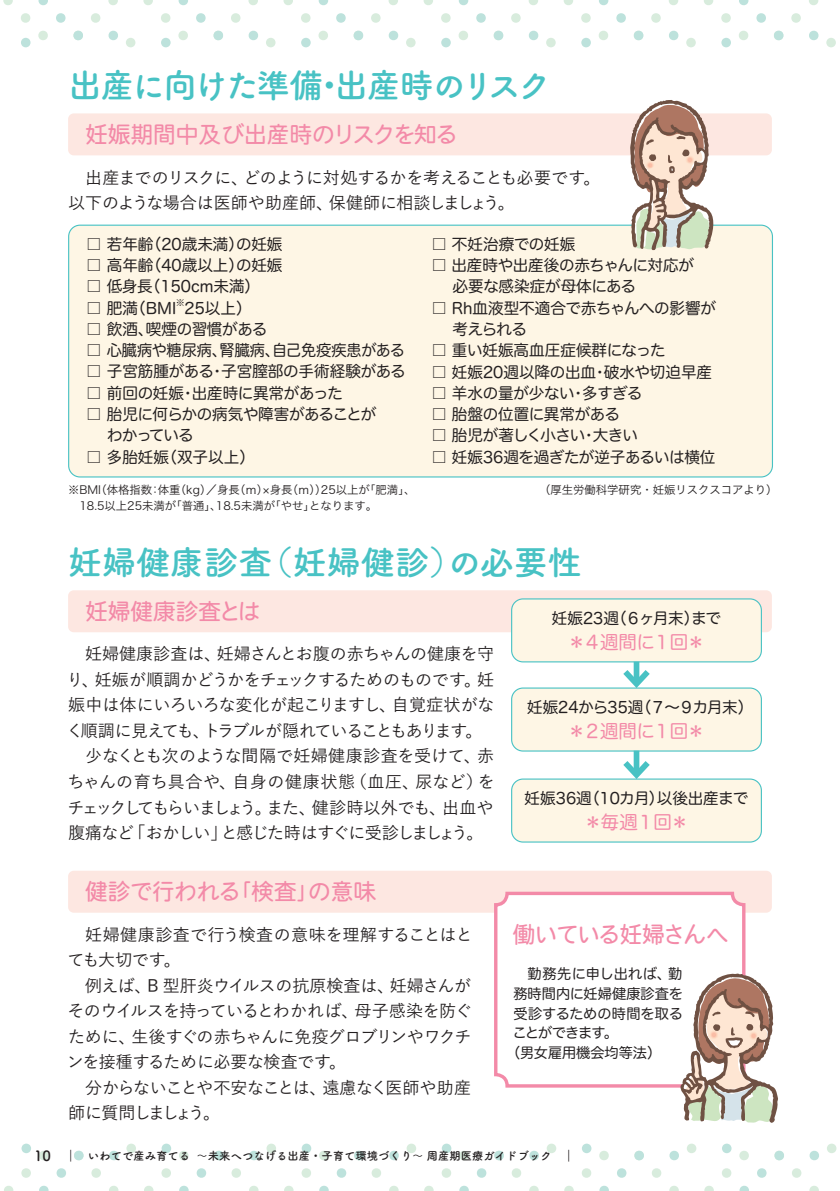
<style>
.page{position:relative;width:840px;height:1191px;background:#fff}
.page>*{position:absolute;margin:0;border:0;box-sizing:border-box;transform-origin:0 0}
.t1{font:700 34px "Tsuku A Rd Gothic";color:#48c2c4}
.t2{font:700 34px "Tsuku A Rd Gothic";letter-spacing:-.075em;color:#48c2c4}
.t3{font:22.6px "Heisei Maru Go Std W4";color:#f38aa8}
.t4{font:22.6px "Heisei Maru Go Std W4";letter-spacing:-.06em;color:#f38aa8}
.t5{font:18.4px "Hira Maru Pro W4";letter-spacing:-.08em;color:#f38aa8}
.t6{font:500 17px/25.6px "Yu Go";letter-spacing:-.03em;color:#231f20}
.t7{font:500 17px "Yu Go";letter-spacing:-.005em;color:#231f20}
.t8{font:500 17px/25.6px "Yu Go";letter-spacing:-.06em;color:#231f20}
.t9{font:500 17px/25.6px "Yu Go";color:#231f20}
.t10{font:500 17px "Yu Go";letter-spacing:-.075em;color:#231f20}
.t11{font:500 17px "Yu Go";letter-spacing:-.095em;color:#231f20}
.t12{font:500 17px "Yu Go";letter-spacing:-.085em;color:#231f20}
.t13{font:500 17px "Yu Go";letter-spacing:.03em;color:#231f20}
.t14{font:15.6px/21.2px "Hira Maru Pro W4";letter-spacing:-.015em;color:#231f20}
.t15{font:15.6px/21.2px "Hira Maru Pro W4";letter-spacing:-.04em;color:#231f20}
.t16{font:15.6px "Hira Maru Pro W4";letter-spacing:-.055em;color:#231f20}
.t17{font:14.2px "Hira Maru Pro W4";color:#231f20}
.t18{font:14.2px "Hira Maru Pro W4";letter-spacing:.02em;color:#231f20}
.t19{font:14.2px "Hira Maru Pro W4";letter-spacing:-.075em;color:#231f20}
.t20{font:11.4px "Hiragino Sans W3";color:#231f20}
.t21{font:700 11.4px "Tsuku A Rd Gothic";color:#231f20}
.t22{font:9px "Hira Maru Pro W4";color:#231f20}
.s1{font-size:14.2px}
</style>
<div class="page">
<svg style="left:126px;top:38px;width:9px;height:9px"></svg>
<svg style="left:143px;top:0;width:115px;height:47px"></svg>
<svg style="left:266px;top:38px;width:9px;height:9px"></svg>
<svg style="left:283px;top:0;width:115px;height:47px"></svg>
<svg style="left:406px;top:38px;width:9px;height:9px"></svg>
<svg style="left:423px;top:0;width:115px;height:47px"></svg>
<svg style="left:546px;top:38px;width:9px;height:9px"></svg>
<svg style="left:563px;top:0;width:115px;height:47px"></svg>
<svg style="left:686px;top:38px;width:9px;height:9px"></svg>
<svg style="left:704px;top:0;width:114px;height:47px"></svg>
<svg style="left:126px;top:1143px;width:10px;height:10px"></svg>
<svg style="left:144px;top:1143px;width:115px;height:48px"></svg>
<svg style="left:266px;top:1143px;width:10px;height:10px"></svg>
<svg style="left:284px;top:1143px;width:115px;height:48px"></svg>
<svg style="left:406px;top:1143px;width:10px;height:10px"></svg>
<svg style="left:424px;top:1143px;width:115px;height:48px"></svg>
<svg style="left:546px;top:1143px;width:10px;height:10px"></svg>
<svg style="left:564px;top:1143px;width:115px;height:48px"></svg>
<svg style="left:687px;top:1143px;width:9px;height:10px"></svg>
<svg style="left:704px;top:1143px;width:115px;height:48px"></svg>
<hr style="left:839px;top:0;width:1px;height:1191px;background:#fef8e3">
<svg style="left:839px;top:109px;width:1px;height:13px"></svg>
<svg style="left:826px;top:14px;width:14px;height:33px"></svg>
<svg style="left:839px;top:365px;width:1px;height:13px"></svg>
<svg style="left:839px;top:270px;width:1px;height:26px"></svg>
<svg style="left:839px;top:621px;width:1px;height:13px"></svg>
<svg style="left:839px;top:526px;width:1px;height:26px"></svg>
<svg style="left:839px;top:877px;width:1px;height:13px"></svg>
<svg style="left:839px;top:782px;width:1px;height:26px"></svg>
<svg style="left:827px;top:1133px;width:13px;height:20px"></svg>
<svg style="left:839px;top:1038px;width:1px;height:26px"></svg>
<div style="left:68px;top:590px;width:703px;height:42px;background:#fde7e1;border-radius:6px"></div>
<div style="left:68px;top:113px;width:703px;height:42px;background:#fde7e1;border-radius:6px"></div>
<div style="left:68px;top:870px;width:703px;height:42px;background:#fde7e1;border-radius:6px"></div>
<div style="left:511px;top:779px;width:250px;height:63px;background:#fef6e5;border-radius:11px"></div>
<div style="left:511px;top:778px;width:250px;height:64px;border:1px solid #48c2c4;border-radius:11px"></div>
<div style="left:511px;top:688px;width:250px;height:63px;background:#fef6e5;border-radius:11px"></div>
<div style="left:511px;top:687px;width:250px;height:64px;border:1px solid #48c2c4;border-radius:11px"></div>
<div style="left:633px;top:750px;width:6px;height:25px;background:#48c2c4"></div>
<svg style="left:617px;top:755px;width:38px;height:25px"></svg>
<div style="left:511px;top:599px;width:250px;height:63px;background:#fef6e5;border-radius:11px"></div>
<div style="left:511px;top:598px;width:250px;height:64px;border:1px solid #48c2c4;border-radius:11px"></div>
<div style="left:633px;top:661px;width:6px;height:23px;background:#48c2c4"></div>
<svg style="left:617px;top:664px;width:38px;height:25px"></svg>
<div style="left:495px;top:893px;width:248px;height:193px;background:#fff;border-radius:11px"></div>
<div style="left:494px;top:891px;width:251px;height:196px;border:3px solid #f38aa8;border-radius:11px"></div>
<svg style="left:679px;top:973px;width:99px;height:150px"></svg>
<div style="left:69px;top:225px;width:703px;height:252px;background:#fef6e5;border-radius:11px"></div>
<svg style="left:629px;top:100px;width:85px;height:150px"></svg>
<svg style="left:3px;top:0;width:115px;height:47px"></svg>
<svg style="left:4px;top:1143px;width:115px;height:48px"></svg>
<h1 class="t2" style="left:68px;top:59px;width:485px">出産に向けた準備・出産時のリスク</h1>
<h2 class="t3" style="left:85px;top:119px;width:374px">妊娠期間中及び出産時のリスクを知る</h2>
<p class="t6" style="left:68px;top:162px;width:533px;text-indent:17px">出産までのリスクに、どのように対処するかを考えることも必要です。以下のような場合は医師や助産師、保健師に相談しましょう。</p>
<p class="t14" style="left:86px;top:232px;width:198px">□ 若年齢（20歳未満）の妊娠</p>
<p class="t14" style="left:86px;top:254px;width:198px">□ 高年齢（40歳以上）の妊娠</p>
<p class="t14" style="left:86px;top:275px;width:175px">□ 低身長（150cm未満）</p>
<p class="t14" style="left:86px;top:296px;width:91px">□ 肥満（BMI</p>
<p class="t22" style="left:176px;top:295px;width:11px">※</p>
<p class="t14" style="left:184px;top:296px;width:69px">25以上）</p>
<p class="t14" style="left:86px;top:317px;width:182px">□ 飲酒、喫煙の習慣がある</p>
<p class="t14" style="left:86px;top:339px;width:320px">□ 心臓病や糖尿病、腎臓病、自己免疫疾患がある</p>
<p class="t14" style="left:86px;top:360px;width:321px">□ 子宮筋腫がある・子宮膣部の手術経験がある</p>
<p class="t14" style="left:86px;top:381px;width:258px">□ 前回の妊娠・出産時に異常があった</p>
<p class="t15" style="left:86px;top:402px;width:291px">□ 胎児に何らかの病気や障害があることが　 わかっている</p>
<p class="t14" style="left:86px;top:445px;width:170px">□ 多胎妊娠（双子以上）</p>
<p class="t14" style="left:431px;top:232px;width:145px">□ 不妊治療での妊娠</p>
<p class="t14" style="left:431px;top:254px;width:264px">□ 出産時や出産後の赤ちゃんに対応が　 必要な感染症が母体にある</p>
<p class="t14" style="left:431px;top:296px;width:286px">□ Rh血液型不適合で赤ちゃんへの影響が　 考えられる</p>
<p class="t14" style="left:431px;top:339px;width:236px">□ 重い妊娠高血圧症候群になった</p>
<p class="t14" style="left:431px;top:360px;width:282px">□ 妊娠20週以降の出血・破水や切迫早産</p>
<p class="t14" style="left:431px;top:381px;width:212px">□ 羊水の量が少ない・多すぎる</p>
<p class="t14" style="left:431px;top:402px;width:190px">□ 胎盤の位置に異常がある</p>
<p class="t16" style="left:431px;top:422px;width:208px">□ 胎児が著しく小さい・大きい</p>
<p class="t14" style="left:431px;top:445px;width:285px">□ 妊娠36週を過ぎたが逆子あるいは横位</p>
<p class="t20" style="left:68px;top:479px;width:348px">※BMI（体格指数：体重（kg）／身長（ｍ）×身長（ｍ））25以上が「肥満」、</p>
<p class="t20" style="left:539px;top:479px;width:240px">（厚生労働科学研究・妊娠リスクスコアより）</p>
<p class="t20" style="left:68px;top:495px;width:310px">　18.5以上25未満が「普通」、18.5未満が「やせ」となります。</p>
<h1 class="t1" style="left:68px;top:535px;width:515px">妊婦健康診査（妊婦健診）の必要性</h1>
<h2 class="t3" style="left:85px;top:596px;width:176px">妊婦健康診査とは</h2>
<p class="t7" style="left:85px;top:638px;width:410px">妊婦健康診査は、妊婦さんとお腹の赤ちゃんの健康を守</p>
<p class="t6" style="left:66px;top:664px;width:429px">り、妊娠が順調かどうかをチェックするためのものです。妊</p>
<p class="t6" style="left:68px;top:690px;width:427px">娠中は体にいろいろな変化が起こりますし、自覚症状がな</p>
<p class="t11" style="left:66px;top:715px;width:417px">く順調に見えても、トラブルが隠れていることもあります。</p>
<p class="t7" style="left:85px;top:740px;width:410px">少なくとも次のような間隔で妊婦健康診査を受けて、赤</p>
<p class="t13" style="left:67px;top:766px;width:428px">ちゃんの育ち具合や、自身の健康状態（血圧、尿など）を</p>
<p class="t10" style="left:68px;top:791px;width:427px">チェックしてもらいましょう。また、健診時以外でも、出血や</p>
<p class="t12" style="left:68px;top:817px;width:416px">腹痛など「おかしい」と感じた時はすぐに受診しましょう。</p>
<h2 class="t3" style="left:85px;top:876px;width:292px">健診で行われる｢検査｣の意味</h2>
<p class="t9" style="left:68px;top:919px;width:406px;text-indent:18px">妊婦健康診査で行う検査の意味を理解することはとても大切です。</p>
<p class="t6" style="left:67px;top:970px;width:407px;text-align:justify;text-indent:18px">例えば、B 型肝炎ウイルスの抗原検査は、妊婦さんがそのウイルスを持っているとわかれば、母子感染を防ぐために、生後すぐの赤ちゃんに免疫グロブリンやワクチンを接種するために必要な検査です。</p>
<p class="t8" style="left:68px;top:1072px;width:404px;text-indent:17px">分からないことや不安なことは、遠慮なく医師や助産師に質問しましょう。</p>
<p class="t14" style="left:551px;top:606px;width:171px">妊娠23週（６ヶ月末）まで</p>
<p class="t5" style="left:567px;top:626px;width:139px">＊４週間に１回＊</p>
<p class="t14" style="left:526px;top:695px;width:228px">妊娠24から35週（７～９カ月末）</p>
<p class="t5" style="left:567px;top:715px;width:139px">＊２週間に１回＊</p>
<p class="t14" style="left:524px;top:786px;width:225px">妊娠36週（10カ月）以後出産まで</p>
<p class="t5" style="left:583px;top:806px;width:106px">＊毎週１回＊</p>
<h2 class="t4" style="left:512px;top:918px;width:217px">働いている妊婦さんへ</h2>
<p class="t18" style="left:527px;top:961px;width:156px">勤務先に申し出れば、勤</p>
<p class="t17" style="left:513px;top:981px;width:171px">務時間内に妊婦健康診査を</p>
<p class="t17" style="left:513px;top:1001px;width:171px">受診するための時間を取る</p>
<p class="t19" style="left:512px;top:1020px;width:107px">ことができます。</p>
<p class="t17" style="left:506px;top:1040px;width:156px">（男女雇用機会均等法）</p>
<p class="t21" style="left:34px;top:1146px;width:541px"><span class="s1">10　</span>｜　いわてで産み育てる ～未来へつなげる出産・子育て環境づくり～ 周産期医療ガイドブック　｜</p>
</div>
